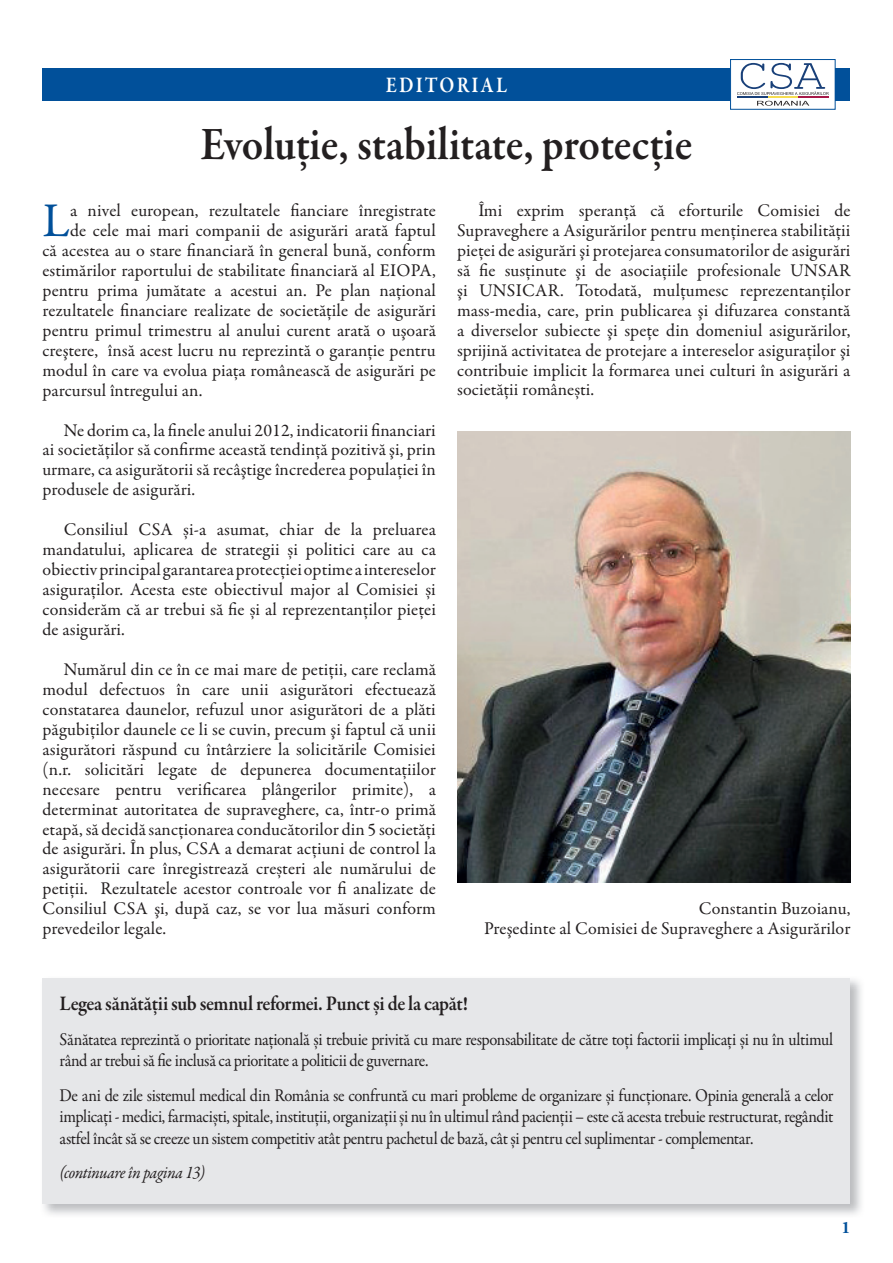
<style>
.page{position:relative;width:893px;height:1263px;background:#fff}
.page>*{position:absolute;margin:0;border:0;box-sizing:border-box;transform-origin:0 0}
.t1{font:48.75px "Garamond Premr Pro";color:#01509a}
.t2{font:600 47.25px "Garamond Premr Pro";letter-spacing:-.005em;color:#231f20;scale:.9 1}
.t3{font:600 22.5px "Garamond Premr Pro";letter-spacing:.11em;color:#fff;scale:.85 1}
.t4{font:600 21px "Garamond Premr Pro";letter-spacing:-.02em;color:#231f20;scale:.92 1}
.t5{font:18px/20px "Garamond Premr Pro";color:#231f20;text-align:justify}
.t6{font:18px/21.6px "Garamond Premr Pro";color:#231f20;text-align:justify;scale:.92 1}
.t7{font:18px/21.6px "Garamond Premr Pro";letter-spacing:-.025em;color:#231f20;scale:.92 1}
.t8{font:italic 18px "Garamond Premr Pro";letter-spacing:-.025em;color:#231f20;scale:.92 1}
.t9{font:700 17.25px "Adobe Garamond Pro";color:#01509a}
</style>
<div class="page">
<div style="left:43px;top:68px;width:807px;height:33px;background:#01509a"></div>
<div style="left:43px;top:978px;width:807px;height:225px;background:#e6e7e9"></div>
<div style="left:730px;top:60px;width:105px;height:49px;background:#fff"></div>
<svg style="left:757px;top:101px;width:52px;height:5px"></svg>
<hr style="left:764px;top:97px;width:37px;height:1px;background:#f6dd50">
<hr style="left:798px;top:97px;width:31px;height:1px;background:#a61948">
<hr style="left:737px;top:97px;width:30px;height:1px;background:#194079">
<svg style="left:737px;top:63px;width:92px;height:32px"></svg>
<div style="left:730px;top:59px;width:105px;height:51px;border:1px solid #01509a"></div>
<img style="left:457px;top:432px;width:393px;height:450px">
<p class="t3" style="left:386px;top:72px;width:144px">EDITORIAL</p>
<h2 class="t2" style="left:200px;top:116px;width:548px">Evoluţie, stabilitate, protecţie</h2>
<h1 class="t1" style="left:43px;top:191px;width:29px">L</h1>
<p class="t5" style="left:70px;top:201px;width:367px">a nivel european, rezultatele fianciare înregistrate</p>
<p class="t5" style="left:70px;top:221px;width:367px">de cele mai mari companii de asigurări arată faptul</p>
<p class="t5" style="left:43px;top:241px;width:395px">că acestea au o stare financiară în general bună, conform</p>
<p class="t5" style="left:43px;top:261px;width:395px">estimărilor raportului de stabilitate financiară al EIOPA,</p>
<p class="t5" style="left:43px;top:281px;width:395px">pentru prima jumătate a acestui an. Pe plan naţional</p>
<p class="t5" style="left:43px;top:301px;width:395px">rezultatele financiare realizate de societăţile de asigurări</p>
<p class="t5" style="left:43px;top:321px;width:395px">pentru primul trimestru al anului curent arată o uşoară</p>
<p class="t5" style="left:43px;top:340px;width:395px">creştere, însă acest lucru nu reprezintă o garanție pentru</p>
<p class="t5" style="left:43px;top:360px;width:395px">modul în care va evolua piaţa românească de asigurări pe</p>
<p class="t5" style="left:43px;top:380px;width:161px">parcursul întregului an.</p>
<p class="t5" style="left:43px;top:420px;width:395px;text-indent:21px">Ne dorim ca, la finele anului 2012, indicatorii financiari ai societăţilor să confirme această tendință pozitivă şi, prin urmare, ca asigurătorii să recâştige încrederea populaţiei în produsele de asigurări.</p>
<p class="t5" style="left:43px;top:520px;width:395px;text-indent:21px">Consiliul CSA și-a asumat, chiar de la preluarea mandatului, aplicarea de strategii și politici care au ca obiectiv principal garantarea protecției optime a intereselor asiguraților. Acesta este obiectivul major al Comisiei și considerăm că ar trebui să fie și al reprezentanţilor pieţei de asigurări.</p>
<p class="t5" style="left:43px;top:660px;width:395px;text-indent:21px">Numărul din ce în ce mai mare de petiţii, care reclamă modul defectuos în care unii asigurători efectuează constatarea daunelor, refuzul unor asigurători de a plăti păgubiților daunele ce li se cuvin, precum şi faptul că unii asigurători răspund cu întârziere la solicitările Comisiei (n.r. solicitări legate de depunerea documentațiilor necesare pentru verificarea plângerilor primite), a determinat autoritatea de supraveghere, ca, într-o primă etapă, să decidă sancţionarea conducătorilor din 5 societăţi de asigurări. În plus, CSA a demarat acțiuni de control la asigurătorii care înregistrează creșteri ale numărului de petiții. Rezultatele acestor controale vor fi analizate de Consiliul CSA şi, după caz, se vor lua măsuri conform prevedeilor legale.</p>
<p class="t5" style="left:457px;top:201px;width:395px;text-indent:21px">Îmi exprim speranţă că eforturile Comisiei de Supraveghere a Asigurărilor pentru menţinerea stabilităţii pieţei de asigurări şi protejarea consumatorilor de asigurări să fie susţinute şi de asociaţiile profesionale UNSAR şi UNSICAR. Totodată, mulţumesc reprezentanților mass-media, care, prin publicarea şi difuzarea constantă a diverselor subiecte şi speţe din domeniul asigurărilor, sprijină activitatea de protejare a intereselor asiguraților şi contribuie implicit la formarea unei culturi în asigurări a societății românești.</p>
<p class="t5" style="left:484px;top:899px;width:368px;text-align:right">Constantin Buzoianu,<br>Preşedinte al Comisiei de Supraveghere a Asigurărilor</p>
<p class="t4" style="left:60px;top:991px;width:445px">Legea sănătății sub semnul reformei. Punct şi de la capăt!</p>
<p class="t7" style="left:60px;top:1029px;width:842px">Sănătatea reprezintă o prioritate națională și trebuie privită cu mare responsabilitate de către toți factorii implicați și nu în ultimul rând ar trebui să fie inclusă ca prioritate a politicii de guvernare.</p>
<p class="t6" style="left:60px;top:1084px;width:843px">De ani de zile sistemul medical din România se confruntă cu mari probleme de organizare și funcționare. Opinia generală a celor implicați - medici, farmaciști, spitale, instituții, organizații și nu în ultimul rând pacienții – este că acesta trebuie restructurat, regândit astfel încât să se creeze un sistem competitiv atât pentru pachetul de bază, cât și pentru cel suplimentar - complementar.</p>
<p class="t8" style="left:60px;top:1161px;width:160px">(continuare în pagina 13)</p>
<p class="t9" style="left:841px;top:1217px;width:10px">1</p>
</div>
